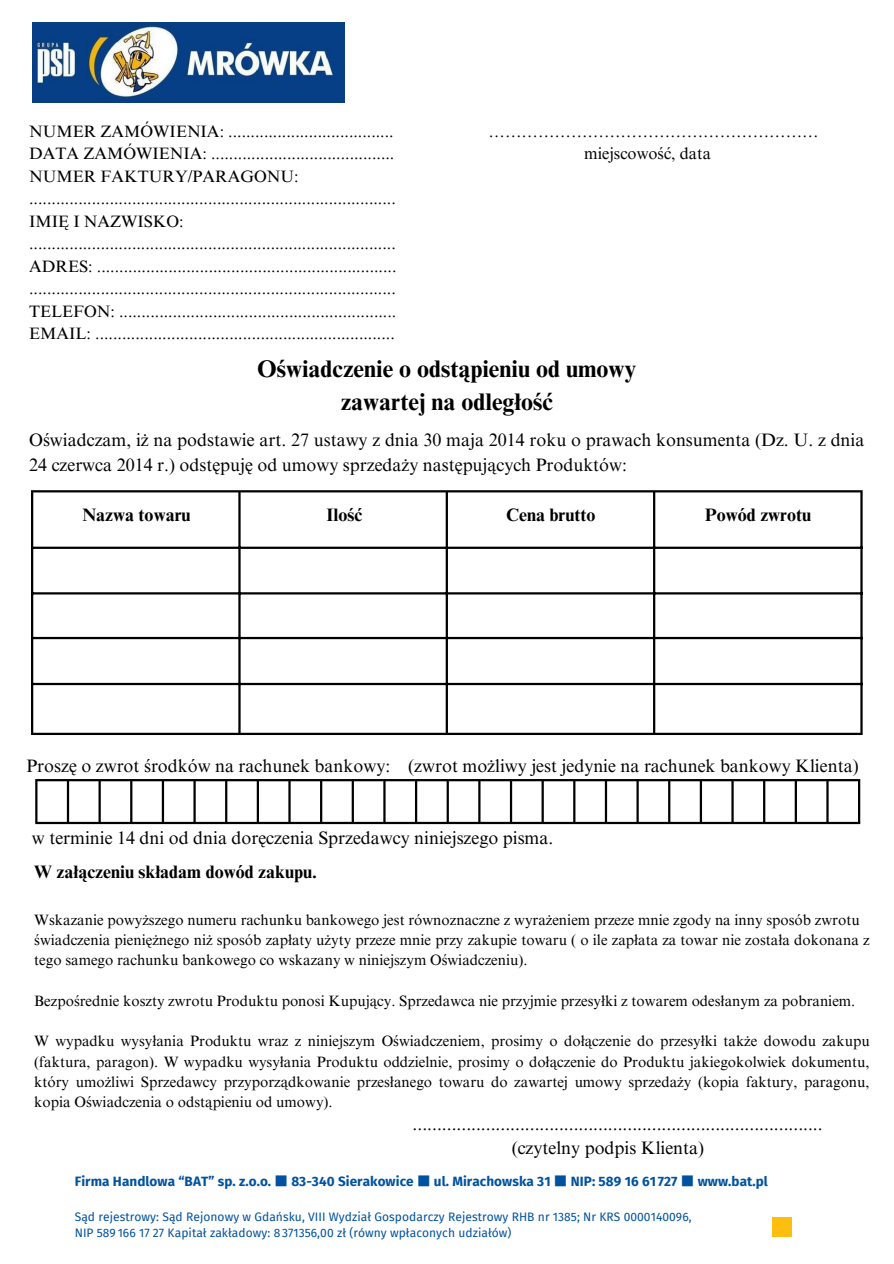
<style>
.page{position:relative;width:894px;height:1264px;background:#fff}
.page>*{position:absolute;margin:0;border:0;box-sizing:border-box;transform-origin:0 0}
.t1{font:700 24px/32.7px "Times NRMT Pro";color:#000;text-align:center}
.t2{font:18px/24.8px "Times NRMT Pro";color:#000}
.t3{font:700 18px "Times NRMT Pro";color:#000}
.t4{font:16.5px/22.5px "Times NRMT Pro";color:#000}
.t5{font:15px/20.2px "Times NRMT Pro";color:#000}
.t6{font:700 13.5px "Fira Sans";letter-spacing:.005em;color:#0052a0}
.t7{font:12px "Fira Sans";letter-spacing:.005em;color:#0052a0}
.s1{font-family:"Noto Sans CJ Ksc"}
</style>
<div class="page">
<div style="left:772px;top:1216px;width:19px;height:20px;background:#febe0f"></div>
<hr style="left:31px;top:492px;width:2px;height:240px;background:#000">
<hr style="left:238px;top:492px;width:2px;height:240px;background:#000">
<hr style="left:445px;top:492px;width:3px;height:240px;background:#000">
<hr style="left:653px;top:492px;width:2px;height:240px;background:#000">
<hr style="left:860px;top:492px;width:2px;height:240px;background:#000">
<hr style="left:31px;top:490px;width:831px;height:2px;background:#000">
<hr style="left:31px;top:546px;width:831px;height:3px;background:#000">
<hr style="left:31px;top:592px;width:831px;height:2px;background:#000">
<hr style="left:31px;top:637px;width:831px;height:2px;background:#000">
<hr style="left:31px;top:683px;width:831px;height:2px;background:#000">
<hr style="left:31px;top:732px;width:831px;height:3px;background:#000">
<hr style="left:35px;top:781px;width:2px;height:40px;background:#000">
<hr style="left:67px;top:781px;width:2px;height:40px;background:#000">
<hr style="left:98px;top:781px;width:3px;height:40px;background:#000">
<hr style="left:130px;top:781px;width:2px;height:40px;background:#000">
<hr style="left:162px;top:781px;width:2px;height:40px;background:#000">
<hr style="left:193px;top:781px;width:3px;height:40px;background:#000">
<hr style="left:225px;top:781px;width:2px;height:40px;background:#000">
<hr style="left:257px;top:781px;width:2px;height:40px;background:#000">
<hr style="left:288px;top:781px;width:2px;height:40px;background:#000">
<hr style="left:320px;top:781px;width:2px;height:40px;background:#000">
<hr style="left:351px;top:781px;width:3px;height:40px;background:#000">
<hr style="left:383px;top:781px;width:2px;height:40px;background:#000">
<hr style="left:415px;top:781px;width:2px;height:40px;background:#000">
<hr style="left:446px;top:781px;width:3px;height:40px;background:#000">
<hr style="left:478px;top:781px;width:2px;height:40px;background:#000">
<hr style="left:509px;top:781px;width:3px;height:40px;background:#000">
<hr style="left:541px;top:781px;width:2px;height:40px;background:#000">
<hr style="left:573px;top:781px;width:2px;height:40px;background:#000">
<hr style="left:604px;top:781px;width:3px;height:40px;background:#000">
<hr style="left:636px;top:781px;width:2px;height:40px;background:#000">
<hr style="left:668px;top:781px;width:2px;height:40px;background:#000">
<hr style="left:699px;top:781px;width:2px;height:40px;background:#000">
<hr style="left:731px;top:781px;width:2px;height:40px;background:#000">
<hr style="left:762px;top:781px;width:3px;height:40px;background:#000">
<hr style="left:794px;top:781px;width:2px;height:40px;background:#000">
<hr style="left:826px;top:781px;width:2px;height:40px;background:#000">
<hr style="left:857px;top:781px;width:3px;height:40px;background:#000">
<hr style="left:35px;top:779px;width:825px;height:2px;background:#000">
<hr style="left:35px;top:821px;width:825px;height:3px;background:#000">
<img style="left:33px;top:23px;width:311px;height:79px">
<h2 class="t4" style="left:29px;top:122px;width:366px">NUMER ZAMÓWIENIA: .....................................</h2>
<h2 class="t4" style="left:488px;top:122px;width:331px">……………………………………………………</h2>
<h2 class="t4" style="left:29px;top:144px;width:366px">DATA ZAMÓWIENIA: .........................................</h2>
<h2 class="t4" style="left:584px;top:144px;width:128px">miejscowość, data</h2>
<h2 class="t4" style="left:29px;top:167px;width:369px">NUMER FAKTURY/PARAGONU: ..................................................................................<br>IMIĘ I NAZWISKO: ..................................................................................<br>ADRES: ................................................................... ..................................................................................<br>TELEFON: ..............................................................<br>EMAIL: ...................................................................</h2>
<h3 class="t1" style="left:257px;top:355px;width:381px">Oświadczenie o odstąpieniu od umowy zawartej na odległość</h3>
<h2 class="t2" style="left:29px;top:429px;width:836px">Oświadczam, iż na podstawie art. 27 ustawy z dnia 30 maja 2014 roku o prawach konsumenta (Dz. U. z dnia<br>24 czerwca 2014 r.) odstępuję od umowy sprzedaży następujących Produktów:</h2>
<h4 class="t3" style="left:82px;top:508px;width:110px">Nazwa towaru</h4>
<h4 class="t3" style="left:326px;top:508px;width:37px">Ilość</h4>
<h4 class="t3" style="left:506px;top:508px;width:91px">Cena brutto</h4>
<h5 class="t3" style="left:704px;top:508px;width:108px">Powód zwrotu</h5>
<p class="t2" style="left:26px;top:755px;width:833px">Proszę o zwrot środków na rachunek bankowy: (zwrot możliwy jest jedynie na rachunek bankowy Klienta)</p>
<p class="t2" style="left:32px;top:827px;width:522px">w terminie 14 dni od dnia doręczenia Sprzedawcy niniejszego pisma.</p>
<h2 class="t3" style="left:34px;top:864px;width:284px">W załączeniu składam dowód zakupu.</h2>
<h2 class="t5" style="left:34px;top:911px;width:836px">Wskazanie powyższego numeru rachunku bankowego jest równoznaczne z wyrażeniem przeze mnie zgody na inny sposób zwrotu świadczenia pieniężnego niż sposób zapłaty użyty przeze mnie przy zakupie towaru ( o ile zapłata za towar nie została dokonana z tego samego rachunku bankowego co wskazany w niniejszym Oświadczeniu).</h2>
<h2 class="t5" style="left:34px;top:992px;width:822px">Bezpośrednie koszty zwrotu Produktu ponosi Kupujący. Sprzedawca nie przyjmie przesyłki z towarem odesłanym za pobraniem.</h2>
<h3 class="t5" style="left:34px;top:1033px;width:836px;text-align:justify">W wypadku wysyłania Produktu wraz z niniejszym Oświadczeniem, prosimy o dołączenie do przesyłki także dowodu zakupu (faktura, paragon). W wypadku wysyłania Produktu oddzielnie, prosimy o dołączenie do Produktu jakiegokolwiek dokumentu, który umożliwi Sprzedawcy przyporządkowanie przesłanego towaru do zawartej umowy sprzedaży (kopia faktury, paragonu, kopia Oświadczenia o odstąpieniu od umowy).</h3>
<h3 class="t2" style="left:511px;top:1113px;width:312px;text-indent:-99px">.................................................................................... (czytelny podpis Klienta)</h3>
<p class="t6" style="left:75px;top:1173px;width:694px">Firma Handlowa “BAT” sp. z.o.o. <span class="s1">■</span> 83-340 Sierakowice <span class="s1">■</span> ul. Mirachowska 31 <span class="s1">■</span> NIP: 589 16 61 727 <span class="s1">■</span> www.bat.pl</p>
<h3 class="t7" style="left:75px;top:1209px;width:618px">Sąd rejestrowy: Sąd Rejonowy w Gdańsku, VIII Wydział Gospodarczy Rejestrowy RHB nr 1385; Nr KRS 0000140096,</h3>
<h1 class="t7" style="left:75px;top:1225px;width:438px">NIP 589 166 17 27 Kapitał zakładowy: 8 371356,00 zł (równy wpłaconych udziałów)</h1>
</div>
